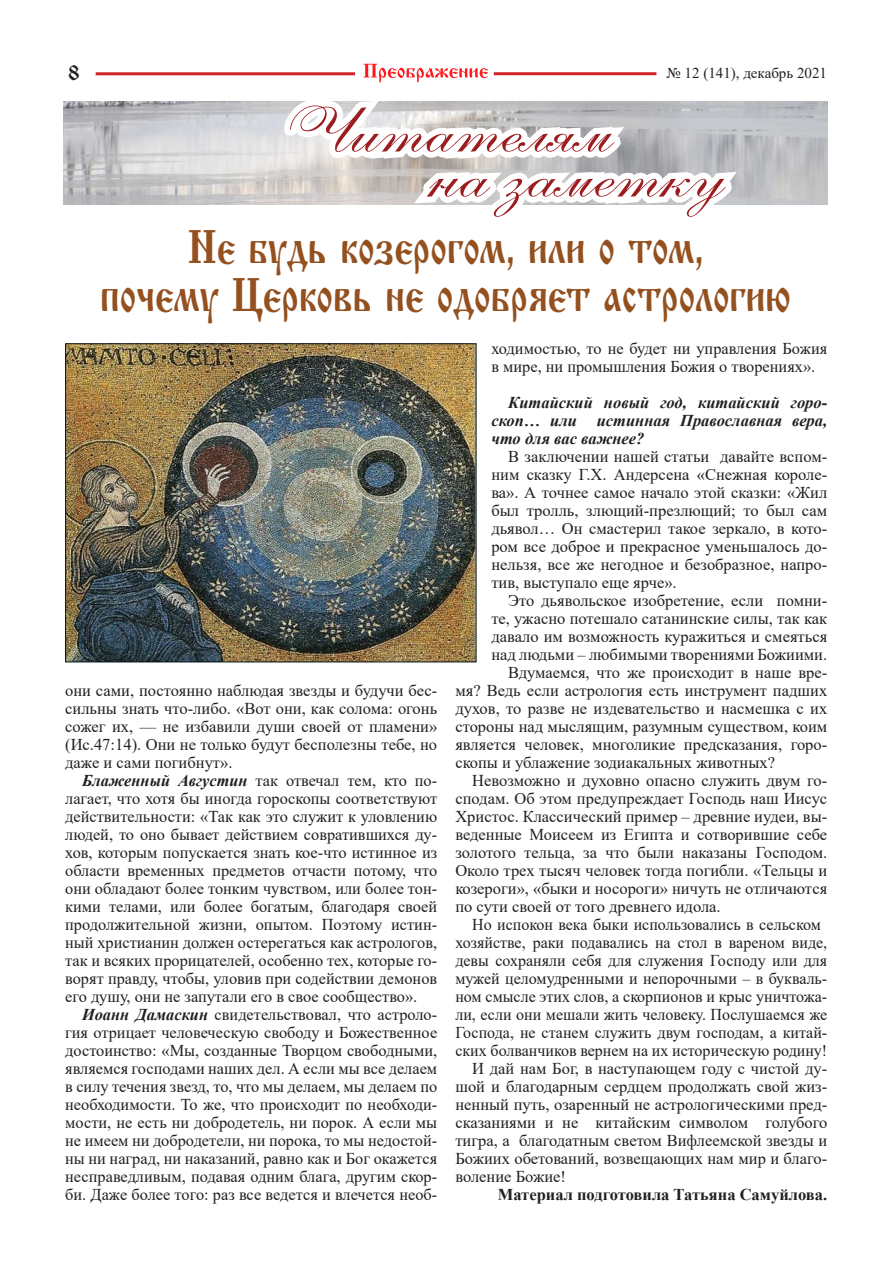
<style>
.page{position:relative;width:893px;height:1263px;background:#fff}
.page>*{position:absolute;margin:0;border:0;box-sizing:border-box;transform-origin:0 0}
.t1{font:64.5px "Anastasia Script";color:#9c1d20;scale:1.17 1}
.t2{font:46.8px/48px "Izhitsa";color:#94501e;text-align:center;scale:.8 1}
.t3{font:21px "Izhitsa C";color:#231f20}
.t4{font:16.5px/18px "Times New Roman";color:#231f20;text-align:justify}
.t5{font:italic 700 16.5px/18px "Times New Roman";color:#231f20;text-align:justify}
.t6{font:700 16.5px "Times New Roman";color:#231f20}
.t7{font:15px "Times New Roman";color:#231f20}
.s1{font-weight:700;font-style:italic}
</style>
<div class="page">
<hr style="left:96px;top:72px;width:259px;height:3px;background:#d1232a">
<img style="left:63px;top:102px;width:765px;height:102px">
<svg style="left:276px;top:63px;width:473px;height:327px"></svg>
<img style="left:67px;top:345px;width:407px;height:315px">
<div style="left:65px;top:343px;width:411px;height:319px;border:1px solid #00171b"></div>
<p class="t3" style="left:68px;top:61px;width:13px">8</p>
<p class="t7" style="left:666px;top:62px;width:162px">№ 12 (141), декабрь 2021</p>
<h1 class="t1" style="left:279px;top:92px;width:277px">Читателям</h1>
<h1 class="t1" style="left:417px;top:137px;width:254px">на заметку</h1>
<h2 class="t2" style="left:100px;top:224px;width:865px">Не будь козерогом, или о том,<br>почему Церковь не одобряет астрологию</h2>
<p class="t4" style="left:65px;top:681px;width:374px">они сами, постоянно наблюдая звезды и будучи бес&shy;сильны знать что-либо. «Вот они, как солома: огонь сожег их, — не избавили души своей от пламени» (Ис.47:14). Они не только будут бесполезны тебе, но даже и сами погибнут».</p>
<p class="t4" style="left:65px;top:771px;width:374px;text-indent:17px"><span class="s1">Блаженный Августин</span> так отвечал тем, кто по&shy;лагает, что хотя бы иногда гороскопы соответствуют действительности: «Так как это служит к уловлению людей, то оно бывает действием совратившихся ду&shy;хов, которым попускается знать кое-что истинное из области временных предметов отчасти потому, что они обладают более тонким чувством, или более тон&shy;кими телами, или более богатым, благодаря своей продолжительной жизни, опытом. Поэтому истин&shy;ный христианин должен остерегаться как астрологов, так и всяких прорицателей, особенно тех, которые го&shy;ворят правду, чтобы, уловив при содействии демонов его душу, они не запутали его в свое сообщество».</p>
<p class="t4" style="left:65px;top:1005px;width:374px;text-indent:17px"><span class="s1">Иоанн Дамаскин</span> свидетельствовал, что астроло&shy;гия отрицает человеческую свободу и Божественное достоинство: «Мы, созданные Творцом свободными, являемся господами наших дел. А если мы все делаем в силу течения звезд, то, что мы делаем, мы делаем по необходимости. То же, что происходит по необходи&shy;мости, не есть ни добродетель, ни порок. А если мы не имеем ни добродетели, ни порока, то мы недостой&shy;ны ни наград, ни наказаний, равно как и Бог окажется несправедливым, подавая одним блага, другим скор&shy;би. Даже более того: раз все ведется и влечется необ-</p>
<p class="t4" style="left:491px;top:339px;width:337px">ходимостью, то не будет ни управления Божия в мире, ни промышления Божия о творениях».</p>
<p class="t5" style="left:491px;top:393px;width:337px;text-indent:17px">Китайский новый год, китайский горо&shy;скоп… или истинная Православная вера, что для вас важнее?</p>
<p class="t4" style="left:491px;top:447px;width:337px;text-indent:17px">В заключении нашей статьи давайте вспом&shy;ним сказку Г.Х. Андерсена «Снежная короле&shy;ва». А точнее самое начало этой сказки: «Жил был тролль, злющий-презлющий; то был сам дьявол… Он смастерил такое зеркало, в кото&shy;ром все доброе и прекрасное уменьшалось до&shy;нельзя, все же негодное и безобразное, напро&shy;тив, выступало еще ярче».</p>
<p class="t4" style="left:508px;top:591px;width:321px">Это дьявольское изобретение, если помни-</p>
<p class="t4" style="left:491px;top:609px;width:337px">те, ужасно потешало сатанинские силы, так как</p>
<p class="t4" style="left:491px;top:627px;width:337px">давало им возможность куражиться и смеяться</p>
<p class="t4" style="left:491px;top:645px;width:337px">над людьми – любимыми творениями Божиими.</p>
<p class="t4" style="left:508px;top:663px;width:321px">Вдумаемся, что же происходит в наше вре-</p>
<p class="t4" style="left:455px;top:681px;width:373px">мя? Ведь если астрология есть инструмент падших</p>
<p class="t4" style="left:455px;top:699px;width:373px">духов, то разве не издевательство и насмешка с их</p>
<p class="t4" style="left:455px;top:717px;width:373px">стороны над мыслящим, разумным существом, коим</p>
<p class="t4" style="left:455px;top:735px;width:373px">является человек, многоликие предсказания, горо-</p>
<p class="t4" style="left:455px;top:753px;width:321px">скопы и ублажение зодиакальных животных?</p>
<p class="t4" style="left:472px;top:771px;width:357px">Невозможно и духовно опасно служить двум го-</p>
<p class="t4" style="left:455px;top:789px;width:373px">сподам. Об этом предупреждает Господь наш Иисус</p>
<p class="t4" style="left:455px;top:807px;width:373px">Христос. Классический пример – древние иудеи, вы-</p>
<p class="t4" style="left:455px;top:825px;width:373px">веденные Моисеем из Египта и сотворившие себе</p>
<p class="t4" style="left:455px;top:843px;width:373px">золотого тельца, за что были наказаны Господом.</p>
<p class="t4" style="left:455px;top:861px;width:373px">Около трех тысяч человек тогда погибли. «Тельцы и</p>
<p class="t4" style="left:455px;top:879px;width:373px">козероги», «быки и носороги» ничуть не отличаются</p>
<p class="t4" style="left:455px;top:897px;width:267px">по сути своей от того древнего идола.</p>
<p class="t4" style="left:472px;top:915px;width:350px">Но испокон века быки использовались в сельском</p>
<p class="t4" style="left:455px;top:933px;width:373px">хозяйстве, раки подавались на стол в вареном виде,</p>
<p class="t4" style="left:455px;top:951px;width:373px">девы сохраняли себя для служения Господу или для</p>
<p class="t4" style="left:455px;top:969px;width:373px">мужей целомудренными и непорочными – в букваль-</p>
<p class="t4" style="left:455px;top:987px;width:373px">ном смысле этих слов, а скорпионов и крыс уничтожа-</p>
<p class="t4" style="left:455px;top:1005px;width:373px">ли, если они мешали жить человеку. Послушаемся же</p>
<p class="t4" style="left:455px;top:1023px;width:373px">Господа, не станем служить двум господам, а китай-</p>
<p class="t4" style="left:455px;top:1041px;width:373px">ских болванчиков вернем на их историческую родину!</p>
<p class="t4" style="left:472px;top:1059px;width:357px">И дай нам Бог, в наступающем году с чистой ду-</p>
<p class="t4" style="left:455px;top:1077px;width:373px">шой и благодарным сердцем продолжать свой жиз-</p>
<p class="t4" style="left:455px;top:1095px;width:373px">ненный путь, озаренный не астрологическими пред-</p>
<p class="t4" style="left:455px;top:1113px;width:373px">сказаниями и не китайским символом голубого</p>
<p class="t4" style="left:455px;top:1131px;width:373px">тигра, а благодатным светом Вифлеемской звезды и</p>
<p class="t4" style="left:455px;top:1149px;width:373px">Божиих обетований, возвещающих нам мир и благо-</p>
<p class="t4" style="left:455px;top:1167px;width:112px">воление Божие!</p>
<p class="t6" style="left:498px;top:1182px;width:331px">Материал подготовила Татьяна Самуйлова.</p>
</div>
